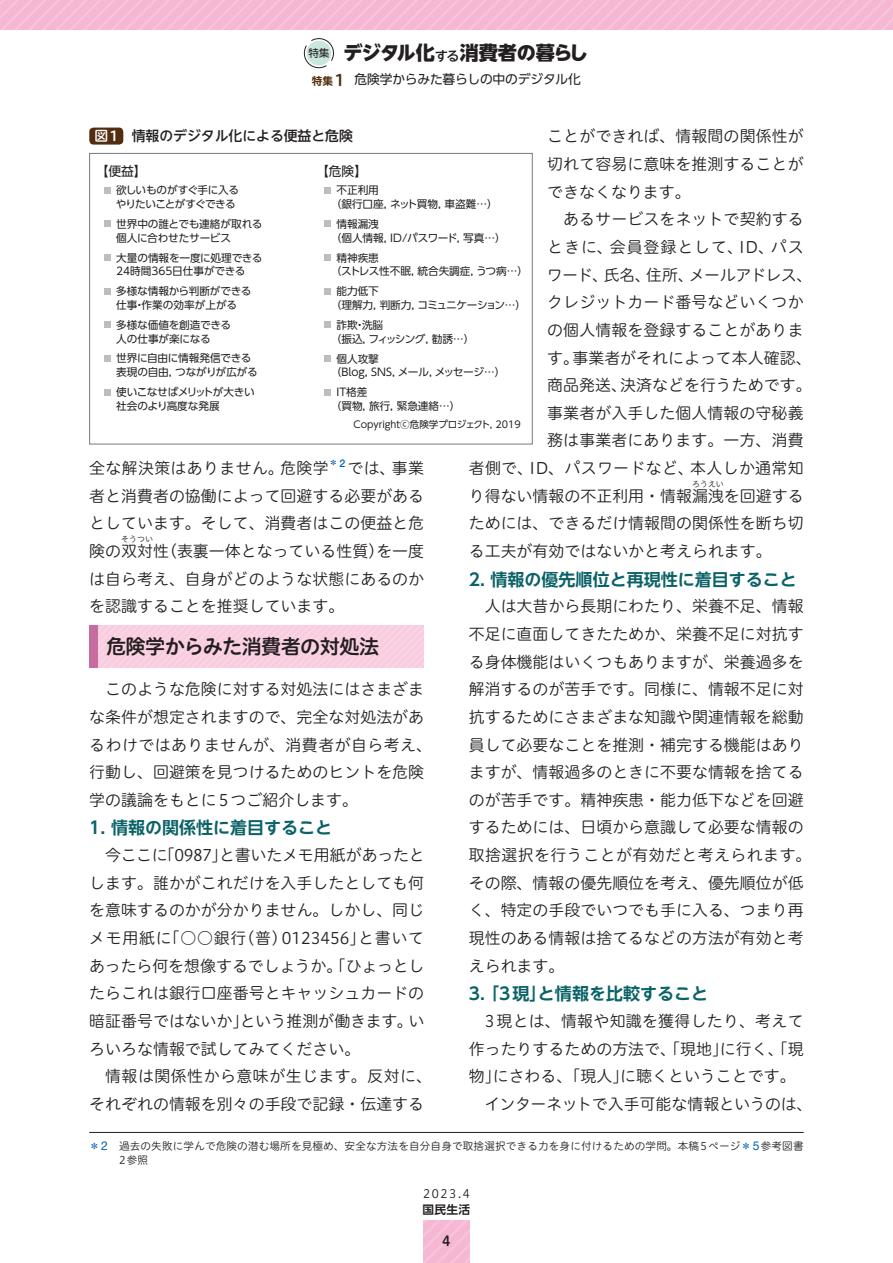
<style>
.page{position:relative;width:893px;height:1263px;background:#fff}
.page>*{position:absolute;margin:0;border:0;box-sizing:border-box;transform-origin:0 0}
.t1{font:20.25px "Hiragino UD Sans R Std W6";letter-spacing:-.035em;color:#231f20}
.t2{font:800 19.2px "UD Shin Go NT Pro";letter-spacing:-.03em;color:#231f20}
.t3{font:700 16.95px "UD Shin Go NT Pro De";color:#0a6268}
.t4{font:15.9px/27.6px "Hiragino UD Sans R Std W3";color:#231f20}
.t5{font:15.9px "Hiragino UD Sans R Std W3";letter-spacing:.02em;color:#231f20}
.t6{font:15.9px "Hiragino UD Sans R Std W3";letter-spacing:-.025em;color:#231f20}
.t7{font:15.9px "Hiragino UD Sans R Std W3";letter-spacing:-.03em;color:#231f20}
.t8{font:15.9px "Hiragino UD Sans R Std W3";letter-spacing:.06em;color:#231f20}
.t9{font:500 13.8px "UD Shin Go NT Pro";color:#231f20}
.t10{font:13.8px "Hiragino UD Sans R Std W6";color:#231f20}
.t11{font:12.75px "UD Shin Go Pro";letter-spacing:-.01em;color:#231f20}
.t12{font:11.7px "Hiragino UD Sans R Std W3";color:#231f20}
.t13{font:700 11.7px "UD Shin Go Pro De";color:#231f20}
.t14{font:10.65px/13.8px "UD Shin Go Pro";letter-spacing:-.005em;color:#231f20}
.t15{font:10.65px/13.8px "Hiragino UD Sans R Std W3";letter-spacing:.01em;color:#231f20}
.t16{font:10.65px/13.8px "UD Shin Go Pro";letter-spacing:-.055em;color:#231f20}
.t17{font:10.65px/13.8px "UD Shin Go Pro";letter-spacing:-.025em;color:#231f20}
.t18{font:10.65px/13.8px "UD Shin Go Pro";letter-spacing:-.05em;color:#231f20}
.t19{font:9.6px "UD Shin Go Pro";color:#231f20}
.t20{font:500 9.3px "UD Shin Go Pro";color:#0160ae}
.t21{font:7.95px "Hiragino UD Sans R Std W3";color:#231f20}
.s1{font-weight:500;font-size:13.35px}
.s2{font-family:"Shin M Go Pro De";font-weight:700;font-size:10.65px;color:#512e10}
.s3{font-family:"Hiragino UD Sans R Std W6";font-size:15.9px;color:#512e10}
.s4{font-family:"Hiragino UD Sans R Std N W6";font-weight:400;color:#fff}
.s5{font-family:"Helvetica Neue LT Std";font-size:10.65px}
.s6{font-family:"UD Shin Go Pro";color:#0160ae}
.s7{font-family:"Helvetica Neue LT Std";font-size:12.15px;color:#0160ae}
</style>
<div class="page">
<svg style="left:423px;top:1220px;width:47px;height:43px;background:#f6b9d5"></svg>
<svg style="left:0;top:0;width:893px;height:30px;background:#f6b9d5"></svg>
<svg style="left:303px;top:38px;width:31px;height:31px"></svg>
<svg style="left:98px;top:625px;width:326px;height:43px;background:#f9cfe0"></svg>
<div style="left:89px;top:625px;width:9px;height:43px;background:#c76ca0"></div>
<hr style="left:89px;top:1132px;width:715px;height:1px;background:#231f20">
<div style="left:89px;top:128px;width:34px;height:17px;background:#512e10;border-radius:4px"></div>
<div style="left:104px;top:187px;width:7px;height:6px;background:#bcbdc0"></div>
<div style="left:104px;top:220px;width:7px;height:7px;background:#bcbdc0"></div>
<div style="left:104px;top:254px;width:7px;height:7px;background:#bcbdc0"></div>
<div style="left:104px;top:288px;width:7px;height:6px;background:#bcbdc0"></div>
<div style="left:104px;top:321px;width:7px;height:7px;background:#bcbdc0"></div>
<div style="left:104px;top:355px;width:7px;height:7px;background:#bcbdc0"></div>
<div style="left:104px;top:389px;width:7px;height:6px;background:#bcbdc0"></div>
<svg style="left:325px;top:187px;width:6px;height:6px"></svg>
<div style="left:325px;top:220px;width:6px;height:7px;background:#bcbdc0"></div>
<div style="left:325px;top:254px;width:6px;height:7px;background:#bcbdc0"></div>
<svg style="left:325px;top:288px;width:6px;height:6px"></svg>
<div style="left:325px;top:321px;width:6px;height:7px;background:#bcbdc0"></div>
<div style="left:325px;top:355px;width:6px;height:7px;background:#bcbdc0"></div>
<svg style="left:325px;top:389px;width:6px;height:6px"></svg>
<div style="left:89px;top:153px;width:444px;height:291px;border:1px solid #76787b"></div>
<p class="t2" style="left:308px;top:37px;width:281px"><sup>特集</sup> デジタル化<span class="s1">する</span>消費者の暮らし</p>
<p class="t11" style="left:312px;top:69px;width:271px"><span class="s2">特集</span> <span class="s3">1</span> 危険学からみた暮らしの中のデジタル化</p>
<p class="t4" style="left:547px;top:122px;width:258px;text-align:justify">ことができれば、情報間の関係性が切れて容易に意味を推測することができなくなります。</p>
<p class="t4" style="left:563px;top:205px;width:242px">あるサービスをネットで契約する</p>
<p class="t8" style="left:547px;top:235px;width:258px">ときに、会員登録として、ID、パス</p>
<p class="t7" style="left:547px;top:263px;width:267px">ワード、氏名、住所、メールアドレス、</p>
<p class="t4" style="left:547px;top:288px;width:258px">クレジットカード番号などいくつか</p>
<p class="t4" style="left:547px;top:315px;width:258px">の個人情報を登録することがありま</p>
<p class="t4" style="left:547px;top:343px;width:266px">す。事業者がそれによって本人確認、</p>
<p class="t4" style="left:547px;top:370px;width:266px">商品発送、決済などを行うためです。</p>
<p class="t4" style="left:547px;top:398px;width:258px">事業者が入手した個人情報の守秘義</p>
<p class="t4" style="left:547px;top:426px;width:258px">務は事業者にあります。一方、消費</p>
<p class="t5" style="left:469px;top:456px;width:336px">者側で、ID、パスワードなど、本人しか通常知</p>
<p class="t4" style="left:469px;top:481px;width:336px">り得ない情報の不正利用・情報漏洩を回避する</p>
<p class="t9" style="left:94px;top:125px;width:260px"><span class="s4">図1</span> 情報のデジタル化による便益と危険</p>
<p class="t11" style="left:96px;top:161px;width:53px">【便益】</p>
<p class="t16" style="left:116px;top:183px;width:125px">欲しいものがすぐ手に入るやりたいことがすぐできる</p>
<p class="t14" style="left:116px;top:217px;width:148px">世界中の誰とでも連絡が取れる個人に合わせたサービス</p>
<p class="t14" style="left:116px;top:250px;width:148px">大量の情報を一度に処理できる<br>24時間365日仕事ができる</p>
<p class="t14" style="left:116px;top:284px;width:137px">多様な情報から判断ができる仕事・作業の効率が上がる</p>
<p class="t14" style="left:116px;top:318px;width:117px">多様な価値を創造できる人の仕事が楽になる</p>
<p class="t14" style="left:116px;top:351px;width:143px">世界に自由に情報発信できる表現の自由, つながりが広がる</p>
<p class="t17" style="left:116px;top:385px;width:140px">使いこなせばメリットが大きい社会のより高度な発展</p>
<p class="t11" style="left:316px;top:161px;width:53px">【危険】</p>
<p class="t14" style="left:331px;top:183px;width:168px;text-indent:6px">不正利用<br>（銀行口座, ネット買物, 車盗難…）</p>
<p class="t14" style="left:331px;top:217px;width:176px;text-indent:6px">情報漏洩<br>（個人情報, ID/パスワード, 写真…）</p>
<p class="t14" style="left:331px;top:250px;width:199px;text-indent:6px">精神疾患<br>（ストレス性不眠, 統合失調症, うつ病…）</p>
<p class="t14" style="left:331px;top:284px;width:197px;text-indent:6px">能力低下<br>（理解力, 判断力, コミュニケーション…）</p>
<p class="t18" style="left:331px;top:318px;width:145px;text-indent:6px">詐欺・洗脳<br>（振込, フィッシング, 勧誘…）</p>
<p class="t14" style="left:331px;top:351px;width:176px;text-indent:6px">個人攻撃<br>（Blog, SNS, メール, メッセージ…）</p>
<p class="t14" style="left:331px;top:385px;width:131px;text-indent:6px">IT格差<br>（買物, 旅行, 緊急連絡…）</p>
<p class="t19" style="left:354px;top:417px;width:169px">Copyrightⓒ危険学プロジェクト, 2019</p>
<p class="t5" style="left:89px;top:456px;width:241px">全な解決策はありません。危険学</p>
<p class="t20" style="left:329px;top:455px;width:18px">＊<span class="s5">2</span></p>
<p class="t4" style="left:89px;top:453px;width:336px;text-align:justify;text-indent:258px">では、事業者と消費者の協働によって回避する必要があるとしています。そして、消費者はこの便益と危険の双対性（表裏一体となっている性質）を一度</p>
<p class="t21" style="left:692px;top:478px;width:33px">ろうえい</p>
<p class="t4" style="left:469px;top:509px;width:336px">ためには、できるだけ情報間の関係性を断ち切る工夫が有効ではないかと考えられます。</p>
<p class="t3" style="left:469px;top:565px;width:329px">2. 情報の優先順位と再現性に着目すること</p>
<p class="t4" style="left:469px;top:592px;width:344px;text-indent:16px">人は大昔から長期にわたり、栄養不足、情報不足に直面してきたためか、栄養不足に対抗する身体機能はいくつもありますが、栄養過多を解消するのが苦手です。同様に、情報不足に対抗するためにさまざまな知識や関連情報を総動員して必要なことを推測・補完する機能はありますが、情報過多のときに不要な情報を捨てるのが苦手です。精神疾患・能力低下などを回避するためには、日頃から意識して必要な情報の取捨選択を行うことが有効だと考えられます。その際、情報の優先順位を考え、優先順位が低く、特定の手段でいつでも手に入る、つまり再現性のある情報は捨てるなどの方法が有効と考えられます。</p>
<p class="t3" style="left:469px;top:980px;width:241px">3. 「3現」と情報を比較すること</p>
<p class="t4" style="left:485px;top:1006px;width:320px">3現とは、情報や知識を獲得したり、考えて</p>
<p class="t4" style="left:469px;top:1034px;width:336px">作ったりするための方法で、「現地」に行く、「現</p>
<p class="t4" style="left:469px;top:1061px;width:328px">物」にさわる、「現人」に聴くということです。</p>
<p class="t6" style="left:484px;top:1092px;width:329px">インターネットで入手可能な情報というのは、</p>
<p class="t15" style="left:119px;top:1138px;width:686px;text-indent:-30px"><span class="s6">＊</span><span class="s7">2</span> 過去の失敗に学んで危険の潜む場所を見極め、安全な方法を自分自身で取捨選択できる力を身に付けるための学問。本稿5ページ<span class="s6">＊</span><span class="s7">5</span>参考図書<br>2参照</p>
<p class="t21" style="left:121px;top:533px;width:33px">そうつい</p>
<p class="t4" style="left:89px;top:564px;width:336px">は自ら考え、自身がどのような状態にあるのかを認識することを推奨しています。</p>
<p class="t1" style="left:106px;top:631px;width:275px">危険学からみた消費者の対処法</p>
<p class="t4" style="left:89px;top:675px;width:344px;text-indent:16px">このような危険に対する対処法にはさまざまな条件が想定されますので、完全な対処法があるわけではありませんが、消費者が自ら考え、行動し、回避策を見つけるためのヒントを危険学の議論をもとに5つご紹介します。</p>
<p class="t3" style="left:89px;top:814px;width:244px">1. 情報の関係性に着目すること</p>
<p class="t4" style="left:89px;top:840px;width:337px;text-align:justify;text-indent:16px">今ここに「0987」と書いたメモ用紙があったとします。誰かがこれだけを入手したとしても何を意味するのかが分かりません。しかし、同じメモ用紙に「○○銀行（普）0123456」と書いてあったら何を想像するでしょうか。「ひょっとしたらこれは銀行口座番号とキャッシュカードの暗証番号ではないか」という推測が働きます。いろいろな情報で試してみてください。</p>
<p class="t4" style="left:89px;top:1061px;width:344px;text-indent:16px">情報は関係性から意味が生じます。反対に、それぞれの情報を別々の手段で記録・伝達する</p>
<p class="t12" style="left:423px;top:1185px;width:48px">2023.4</p>
<p class="t13" style="left:423px;top:1200px;width:49px">国民生活</p>
<p class="t10" style="left:442px;top:1231px;width:10px">4</p>
</div>
